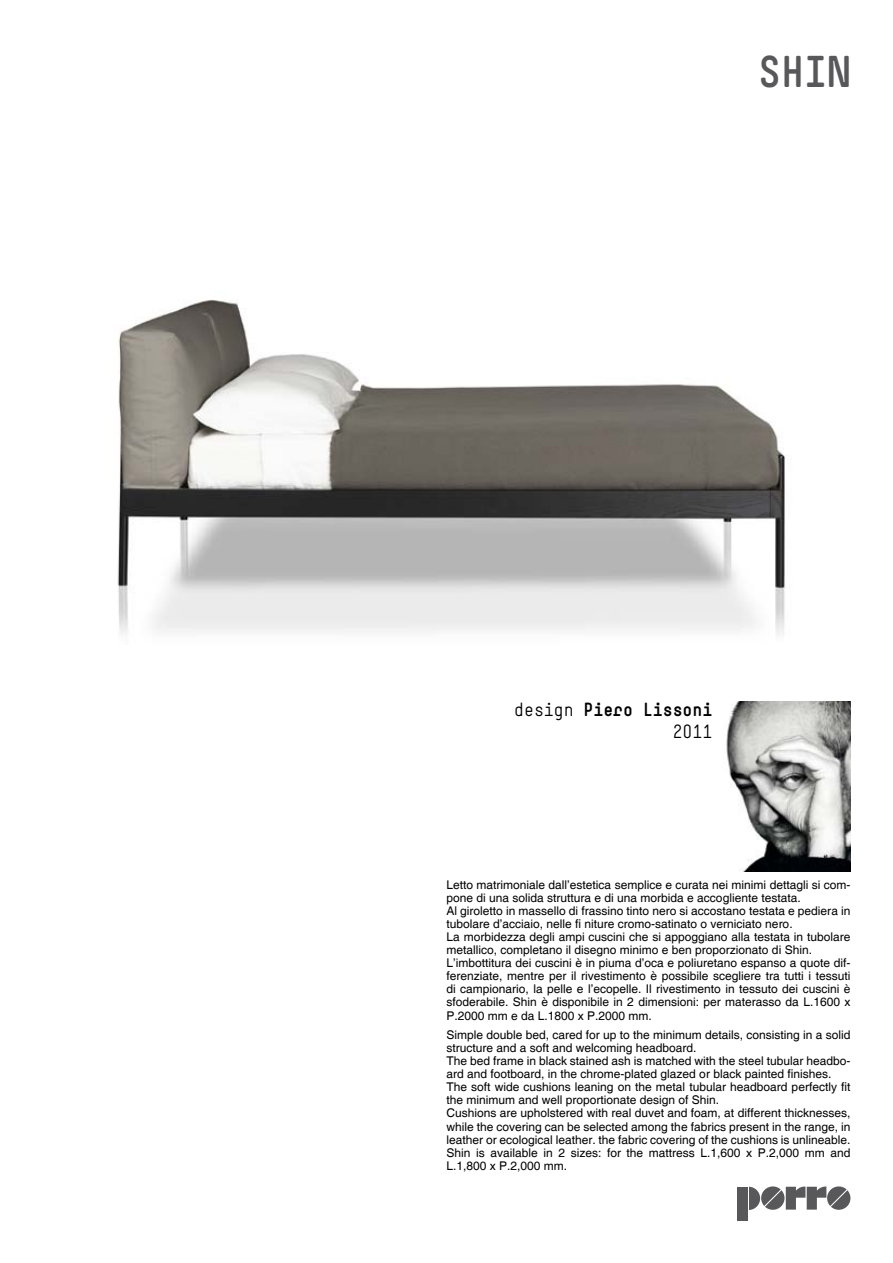
<style>
.page{position:relative;width:893px;height:1263px;background:#fff}
.page>*{position:absolute;margin:0;border:0;box-sizing:border-box;transform-origin:0 0}
.t1{font:700 42px "Simple";color:#58585a}
.t2{font:700 18px/21.6px "Simple";color:#000;text-align:right}
.t3{font:12px/13px "Helvetica";color:#000}
.s1{font-weight:400}
</style>
<div class="page">
<img style="left:117px;top:299px;width:668px;height:336px">
<div style="left:738px;top:1186px;width:10px;height:34px;background:#58585a"></div>
<svg style="left:749px;top:1186px;width:101px;height:24px"></svg>
<img style="left:726px;top:702px;width:124px;height:169px">
<h1 class="t1" style="left:758px;top:46px;width:94px">SHIN</h1>
<h2 class="t2" style="left:514px;top:699px;width:200px"><span class="s1">design</span> Piero Lissoni<br><span class="s1">2011</span></h2>
<p class="t3" style="left:446px;top:879px;width:405px">Letto matrimoniale dall’estetica semplice e curata nei minimi dettagli si com&shy;pone di una solida struttura e di una morbida e accogliente testata.<br>Al giroletto in massello di frassino tinto nero si accostano testata e pediera in tubolare d’acciaio, nelle fi niture cromo-satinato o verniciato nero.<br>La morbidezza degli ampi cuscini che si appoggiano alla testata in tubolare metallico, completano il disegno minimo e ben proporzionato di Shin.<br>L’imbottitura dei cuscini è in piuma d’oca e poliuretano espanso a quote dif&shy;ferenziate, mentre per il rivestimento è possibile scegliere tra tutti i tessuti di campionario, la pelle e l’ecopelle. Il rivestimento in tessuto dei cuscini è sfoderabile. Shin è disponibile in 2 dimensioni: per materasso da L.1600 x P.2000 mm e da L.1800 x P.2000 mm.</p>
<p class="t3" style="left:446px;top:1029px;width:405px">Simple double bed, cared for up to the minimum details, consisting in a solid structure and a soft and welcoming headboard.<br>The bed frame in black stained ash is matched with the steel tubular headbo&shy;ard and footboard, in the chrome-plated glazed or black painted finishes.<br>The soft wide cushions leaning on the metal tubular headboard perfectly fit the minimum and well proportionate design of Shin.<br>Cushions are upholstered with real duvet and foam, at different thicknesses, while the covering can be selected among the fabrics present in the range, in leather or ecological leather. the fabric covering of the cushions is unlineable.<br>Shin is available in 2 sizes: for the mattress L.1,600 x P.2,000 mm and L.1,800 x P.2,000 mm.</p>
</div>
